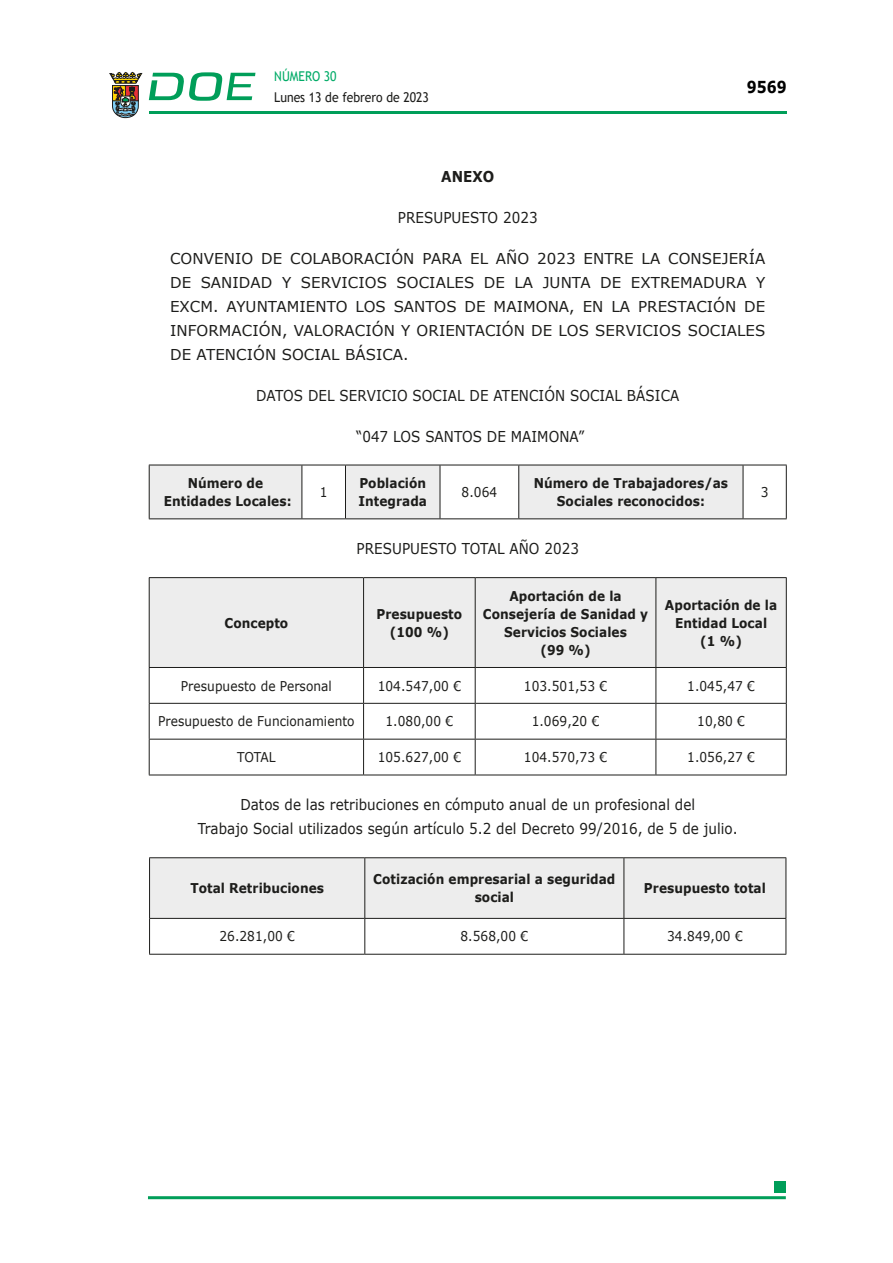
<style>
.page{position:relative;width:893px;height:1263px;background:#fff}
.page>*{position:absolute;margin:0;border:0;box-sizing:border-box;transform-origin:0 0}
.t1{font:700 16.5px "Verdana";color:#000;scale:.85 1}
.CUERPO_DE_TEXTO{font:15px/24px "Verdana";letter-spacing:.005em;color:#1d1d1b;text-align:justify}
.CUERPO_DE_TEXTO-2{font:15px/24px "Verdana";letter-spacing:.005em;color:#1d1d1b;text-align:center;scale:.9 1}
.CUERPO_DE_TEXTO-3{font:700 15px "Verdana";letter-spacing:.005em;color:#1d1d1b;scale:.9 1}
.TABLATITULO{font:700 13.5px/18px "Verdana";letter-spacing:.005em;color:#1d1d1b;text-align:center;scale:.9 1}
.CUERPO_DE_TEXTO-4{font:13.5px "Verdana";letter-spacing:.005em;color:#1d1d1b;scale:.9 1}
.t2{font:13.5px "Trebuchet MS";color:#1d1d1b;scale:.9 1}
.t3{font:13.5px "Trebuchet MS";color:#00ab67;scale:.9 1}
</style>
<div class="page">
<hr style="left:149px;top:111px;width:638px;height:3px;background:#009e59">
<svg style="left:109px;top:72px;width:33px;height:46px"></svg>
<svg style="left:149px;top:72px;width:106px;height:29px"></svg>
<hr style="left:148px;top:1196px;width:638px;height:3px;background:#009e59">
<div style="left:775px;top:1181px;width:11px;height:11px;background:#009e59"></div>
<svg style="left:150px;top:466px;width:593px;height:52px"></svg>
<hr style="left:149px;top:465px;width:153px;height:1px;background:#1d1d1b">
<hr style="left:149px;top:465px;width:1px;height:53px;background:#1d1d1b">
<hr style="left:302px;top:465px;width:43px;height:1px;background:#1d1d1b">
<hr style="left:302px;top:465px;width:1px;height:53px;background:#1d1d1b">
<hr style="left:440px;top:465px;width:79px;height:1px;background:#1d1d1b">
<hr style="left:743px;top:465px;width:44px;height:1px;background:#1d1d1b">
<hr style="left:786px;top:465px;width:1px;height:53px;background:#1d1d1b">
<hr style="left:149px;top:518px;width:153px;height:1px;background:#1d1d1b">
<hr style="left:302px;top:518px;width:43px;height:1px;background:#1d1d1b">
<hr style="left:440px;top:518px;width:79px;height:1px;background:#1d1d1b">
<hr style="left:743px;top:518px;width:44px;height:1px;background:#1d1d1b">
<hr style="left:345px;top:465px;width:95px;height:1px;background:#1d1d1b">
<hr style="left:345px;top:465px;width:1px;height:53px;background:#1d1d1b">
<hr style="left:440px;top:465px;width:1px;height:53px;background:#1d1d1b">
<hr style="left:345px;top:518px;width:95px;height:1px;background:#1d1d1b">
<hr style="left:519px;top:465px;width:224px;height:1px;background:#1d1d1b">
<hr style="left:518px;top:465px;width:1px;height:53px;background:#1d1d1b">
<hr style="left:743px;top:465px;width:1px;height:53px;background:#1d1d1b">
<hr style="left:519px;top:518px;width:224px;height:1px;background:#1d1d1b">
<div style="left:150px;top:578px;width:636px;height:89px;background:#ededed"></div>
<hr style="left:149px;top:577px;width:215px;height:1px;background:#1d1d1b">
<hr style="left:149px;top:578px;width:1px;height:89px;background:#1d1d1b">
<hr style="left:364px;top:577px;width:111px;height:1px;background:#1d1d1b">
<hr style="left:363px;top:578px;width:1px;height:89px;background:#1d1d1b">
<hr style="left:475px;top:577px;width:181px;height:1px;background:#1d1d1b">
<hr style="left:475px;top:578px;width:1px;height:89px;background:#1d1d1b">
<hr style="left:656px;top:577px;width:131px;height:1px;background:#1d1d1b">
<hr style="left:655px;top:578px;width:1px;height:89px;background:#1d1d1b">
<hr style="left:786px;top:578px;width:1px;height:89px;background:#1d1d1b">
<hr style="left:149px;top:667px;width:215px;height:1px;background:#1d1d1b">
<hr style="left:149px;top:668px;width:1px;height:35px;background:#1d1d1b">
<hr style="left:364px;top:667px;width:111px;height:1px;background:#1d1d1b">
<hr style="left:363px;top:668px;width:1px;height:35px;background:#1d1d1b">
<hr style="left:475px;top:667px;width:181px;height:1px;background:#1d1d1b">
<hr style="left:475px;top:668px;width:1px;height:35px;background:#1d1d1b">
<hr style="left:656px;top:667px;width:131px;height:1px;background:#1d1d1b">
<hr style="left:655px;top:668px;width:1px;height:35px;background:#1d1d1b">
<hr style="left:786px;top:668px;width:1px;height:35px;background:#1d1d1b">
<hr style="left:149px;top:703px;width:215px;height:1px;background:#1d1d1b">
<hr style="left:149px;top:704px;width:1px;height:35px;background:#1d1d1b">
<hr style="left:364px;top:703px;width:111px;height:1px;background:#1d1d1b">
<hr style="left:363px;top:704px;width:1px;height:35px;background:#1d1d1b">
<hr style="left:475px;top:703px;width:181px;height:1px;background:#1d1d1b">
<hr style="left:475px;top:704px;width:1px;height:35px;background:#1d1d1b">
<hr style="left:656px;top:703px;width:131px;height:1px;background:#1d1d1b">
<hr style="left:655px;top:704px;width:1px;height:35px;background:#1d1d1b">
<hr style="left:786px;top:704px;width:1px;height:35px;background:#1d1d1b">
<hr style="left:149px;top:739px;width:215px;height:1px;background:#1d1d1b">
<hr style="left:149px;top:739px;width:1px;height:36px;background:#1d1d1b">
<hr style="left:364px;top:739px;width:111px;height:1px;background:#1d1d1b">
<hr style="left:363px;top:739px;width:1px;height:36px;background:#1d1d1b">
<hr style="left:475px;top:739px;width:181px;height:1px;background:#1d1d1b">
<hr style="left:475px;top:739px;width:1px;height:36px;background:#1d1d1b">
<hr style="left:656px;top:739px;width:131px;height:1px;background:#1d1d1b">
<hr style="left:655px;top:739px;width:1px;height:36px;background:#1d1d1b">
<hr style="left:786px;top:739px;width:1px;height:36px;background:#1d1d1b">
<hr style="left:149px;top:775px;width:215px;height:1px;background:#1d1d1b">
<hr style="left:364px;top:775px;width:111px;height:1px;background:#1d1d1b">
<hr style="left:475px;top:775px;width:181px;height:1px;background:#1d1d1b">
<hr style="left:656px;top:775px;width:131px;height:1px;background:#1d1d1b">
<div style="left:150px;top:858px;width:636px;height:60px;background:#ededed"></div>
<hr style="left:149px;top:919px;width:1px;height:35px;background:#1d1d1b">
<hr style="left:364px;top:919px;width:1px;height:35px;background:#1d1d1b">
<hr style="left:624px;top:919px;width:1px;height:35px;background:#1d1d1b">
<hr style="left:786px;top:919px;width:1px;height:35px;background:#1d1d1b">
<hr style="left:149px;top:954px;width:216px;height:1px;background:#1d1d1b">
<hr style="left:365px;top:954px;width:259px;height:1px;background:#1d1d1b">
<hr style="left:624px;top:954px;width:162px;height:1px;background:#1d1d1b">
<hr style="left:149px;top:857px;width:216px;height:1px;background:#1d1d1b">
<hr style="left:149px;top:858px;width:1px;height:60px;background:#1d1d1b">
<hr style="left:149px;top:918px;width:216px;height:1px;background:#1d1d1b">
<hr style="left:365px;top:857px;width:259px;height:1px;background:#1d1d1b">
<hr style="left:364px;top:858px;width:1px;height:60px;background:#1d1d1b">
<hr style="left:365px;top:918px;width:259px;height:1px;background:#1d1d1b">
<hr style="left:624px;top:857px;width:162px;height:1px;background:#1d1d1b">
<hr style="left:624px;top:858px;width:1px;height:60px;background:#1d1d1b">
<hr style="left:786px;top:858px;width:1px;height:60px;background:#1d1d1b">
<hr style="left:624px;top:918px;width:162px;height:1px;background:#1d1d1b">
<p class="t3" style="left:274px;top:67px;width:71px">NÚMERO 30</p>
<p class="t2" style="left:274px;top:88px;width:173px">Lunes 13 de febrero de 2023</p>
<p class="t1" style="left:747px;top:75px;width:48px">9569</p>
<p class="CUERPO_DE_TEXTO-3" style="left:441px;top:165px;width:61px">ANEXO</p>
<p class="CUERPO_DE_TEXTO-2" style="left:398px;top:205px;width:157px">PRESUPUESTO 2023</p>
<p class="CUERPO_DE_TEXTO" style="left:170px;top:246px;width:597px">CONVENIO DE COLABORACIÓN PARA EL AÑO 2023 ENTRE LA CONSEJERÍA DE SANIDAD Y SERVICIOS SOCIALES DE LA JUNTA DE EXTREMADURA Y EXCM. AYUNTAMIENTO LOS SANTOS DE MAIMONA, EN LA PRESTACIÓN DE INFORMACIÓN, VALORACIÓN Y ORIENTACIÓN DE LOS SERVICIOS SOCIALES DE ATENCIÓN SOCIAL BÁSICA.</p>
<p class="CUERPO_DE_TEXTO-2" style="left:256px;top:383px;width:472px">DATOS DEL SERVICIO SOCIAL DE ATENCIÓN SOCIAL BÁSICA</p>
<p class="CUERPO_DE_TEXTO-2" style="left:356px;top:424px;width:255px">“047 LOS SANTOS DE MAIMONA”</p>
<p class="TABLATITULO" style="left:188px;top:474px;width:85px">Número de</p>
<p class="TABLATITULO" style="left:164px;top:492px;width:144px">Entidades Locales:</p>
<p class="CUERPO_DE_TEXTO-4" style="left:320px;top:483px;width:10px">1</p>
<p class="TABLATITULO" style="left:358px;top:474px;width:78px;text-align:left">Población<br>Integrada</p>
<p class="CUERPO_DE_TEXTO-4" style="left:462px;top:483px;width:41px">8.064</p>
<p class="TABLATITULO" style="left:534px;top:474px;width:218px">Número de Trabajadores/as<br>Sociales reconocidos:</p>
<p class="CUERPO_DE_TEXTO-4" style="left:761px;top:483px;width:10px">3</p>
<p class="CUERPO_DE_TEXTO-2" style="left:357px;top:537px;width:249px">PRESUPUESTO TOTAL AÑO 2023</p>
<p class="TABLATITULO" style="left:224px;top:613px;width:72px">Concepto</p>
<p class="TABLATITULO" style="left:376px;top:604px;width:97px">Presupuesto</p>
<p class="TABLATITULO" style="left:390px;top:622px;width:67px">(100 %)</p>
<p class="TABLATITULO" style="left:483px;top:586px;width:185px">Aportación de la<br>Consejería de Sanidad y<br>Servicios Sociales</p>
<p class="TABLATITULO" style="left:540px;top:640px;width:57px">(99 %)</p>
<p class="TABLATITULO" style="left:665px;top:595px;width:126px">Aportación de la<br>Entidad Local</p>
<p class="TABLATITULO" style="left:700px;top:631px;width:48px">(1 %)</p>
<p class="CUERPO_DE_TEXTO-4" style="left:181px;top:676px;width:169px">Presupuesto de Personal</p>
<p class="CUERPO_DE_TEXTO-4" style="left:378px;top:676px;width:94px">104.547,00 €</p>
<p class="CUERPO_DE_TEXTO-4" style="left:524px;top:676px;width:94px">103.501,53 €</p>
<p class="CUERPO_DE_TEXTO-4" style="left:687px;top:676px;width:77px">1.045,47 €</p>
<p class="CUERPO_DE_TEXTO-4" style="left:158px;top:712px;width:220px">Presupuesto de Funcionamiento</p>
<p class="CUERPO_DE_TEXTO-4" style="left:385px;top:712px;width:77px">1.080,00 €</p>
<p class="CUERPO_DE_TEXTO-4" style="left:532px;top:712px;width:77px">1.069,20 €</p>
<p class="CUERPO_DE_TEXTO-4" style="left:697px;top:712px;width:55px">10,80 €</p>
<p class="CUERPO_DE_TEXTO-4" style="left:237px;top:748px;width:44px">TOTAL</p>
<p class="CUERPO_DE_TEXTO-4" style="left:378px;top:748px;width:94px">105.627,00 €</p>
<p class="CUERPO_DE_TEXTO-4" style="left:524px;top:748px;width:94px">104.570,73 €</p>
<p class="CUERPO_DE_TEXTO-4" style="left:687px;top:748px;width:77px">1.056,27 €</p>
<p class="CUERPO_DE_TEXTO-2" style="left:198px;top:793px;width:601px">Datos de las retribuciones en cómputo anual de un profesional del<br>Trabajo Social utilizados según artículo 5.2 del Decreto 99/2016, de 5 de julio.</p>
<p class="TABLATITULO" style="left:190px;top:879px;width:150px">Total Retribuciones</p>
<p class="TABLATITULO" style="left:373px;top:870px;width:271px">Cotización empresarial a seguridad social</p>
<p class="TABLATITULO" style="left:644px;top:879px;width:137px">Presupuesto total</p>
<p class="CUERPO_DE_TEXTO-4" style="left:219px;top:927px;width:85px">26.281,00 €</p>
<p class="CUERPO_DE_TEXTO-4" style="left:460px;top:927px;width:77px">8.568,00 €</p>
<p class="CUERPO_DE_TEXTO-4" style="left:667px;top:927px;width:85px">34.849,00 €</p>
</div>
